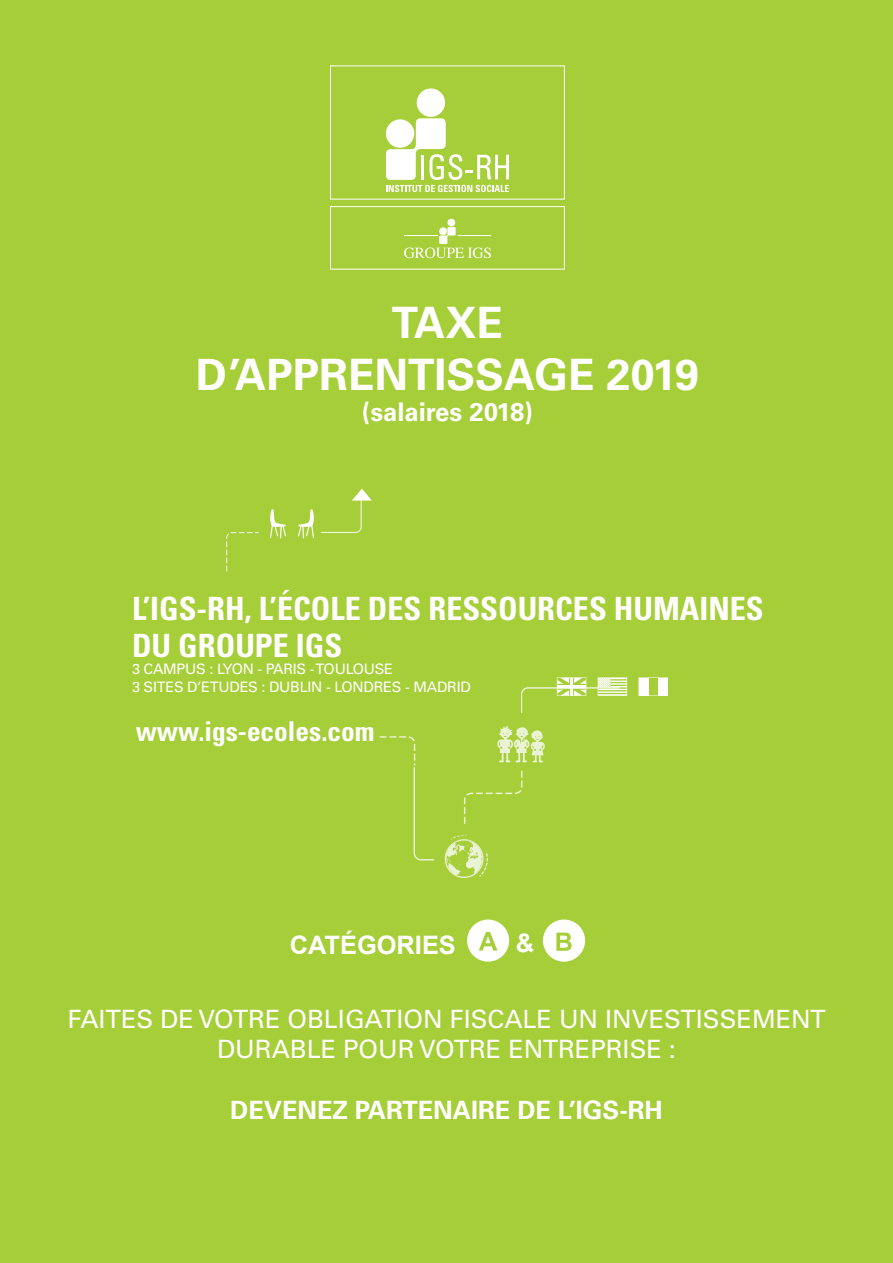
<style>
.page{position:relative;width:893px;height:1263px;background:#a6ce39}
.page>*{position:absolute;margin:0;border:0;box-sizing:border-box;transform-origin:0 0}
.t1{font:700 43.2px/51.9px "Univers";color:#fff;text-align:center}
.t2{font:700 condensed 32.1px/36.9px "Univers";color:#fff}
.t3{font:700 condensed 27.3px "Univers";color:#fff}
.t4{font:700 25.65px "Univers";color:#fff}
.t5{font:700 25.35px "Arial";color:#fff}
.t6{font:25.2px/30.3px "Univers";color:#fff;text-align:center}
.t7{font:700 25.2px "Univers";color:#fff}
.t8{font:700 condensed 22.8px "Univers";color:#fff}
.t9{font:14.4px/17.2px "Univers";letter-spacing:-.015em;color:#fff}
</style>
<div class="page">
<svg style="left:226px;top:532px;width:33px;height:39px"></svg>
<svg style="left:270px;top:509px;width:16px;height:29px"></svg>
<svg style="left:298px;top:509px;width:17px;height:29px"></svg>
<svg style="left:321px;top:489px;width:51px;height:44px"></svg>
<svg style="left:445px;top:845px;width:43px;height:33px"></svg>
<svg style="left:380px;top:736px;width:54px;height:124px"></svg>
<svg style="left:497px;top:725px;width:48px;height:37px"></svg>
<svg style="left:464px;top:771px;width:58px;height:53px"></svg>
<svg style="left:638px;top:677px;width:30px;height:19px"></svg>
<svg style="left:521px;top:677px;width:106px;height:36px"></svg>
<svg style="left:543px;top:919px;width:42px;height:43px"></svg>
<svg style="left:467px;top:919px;width:42px;height:43px"></svg>
<div style="left:330px;top:206px;width:235px;height:63px;border:1px solid #fff"></div>
<div style="left:330px;top:65px;width:235px;height:134px;border:1px solid #fff"></div>
<div style="left:447px;top:219px;width:8px;height:7px;background:#fff;border-radius:50%"></div>
<svg style="left:404px;top:227px;width:87px;height:31px"></svg>
<hr style="left:405px;top:235px;width:33px;height:1px;background:#fff">
<hr style="left:458px;top:235px;width:33px;height:1px;background:#fff">
<div style="left:417px;top:88px;width:28px;height:29px;background:#fff;border-radius:50%"></div>
<svg style="left:386px;top:118px;width:123px;height:74px"></svg>
<img style="left:450px;top:835px;width:37px;height:17px">
<h1 class="t1" style="left:196px;top:298px;width:505px">TAXE<br>D’APPRENTISSAGE 2019</h1>
<p class="t4" style="left:362px;top:397px;width:173px">(salaires 2018)</p>
<p class="t2" style="left:132px;top:590px;width:633px">L’IGS-RH, L’ÉCOLE DES RESSOURCES HUMAINES<br>DU GROUPE IGS</p>
<p class="t9" style="left:132px;top:661px;width:340px">3 CAMPUS : LYON - PARIS - TOULOUSE<br>3 SITES D’ETUDES : DUBLIN - LONDRES - MADRID</p>
<p class="t3" style="left:136px;top:715px;width:240px">www.igs-ecoles.com</p>
<p class="t5" style="left:290px;top:928px;width:168px">CATÉGORIES</p>
<p class="t5" style="left:516px;top:926px;width:20px">&amp;</p>
<p class="t6" style="left:67px;top:1004px;width:760px">FAITES DE VOTRE OBLIGATION FISCALE UN INVESTISSEMENT<br>DURABLE POUR VOTRE ENTREPRISE :</p>
<p class="t8" style="left:178px;top:1006px;width:200px">www.igs-ecoles.com</p>
<p class="t7" style="left:230px;top:1095px;width:434px">DEVENEZ PARTENAIRE DE L’IGS-RH</p>
</div>
